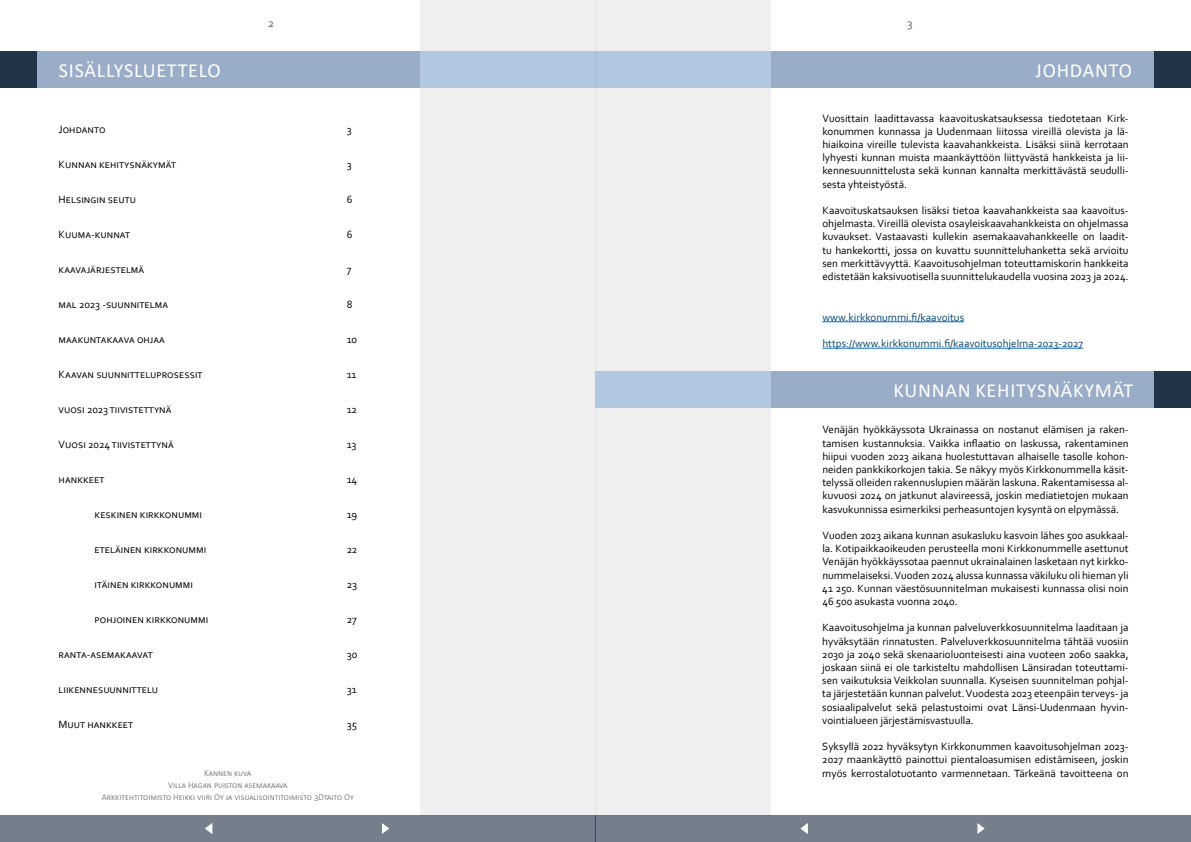
<style>
.page{position:relative;width:1191px;height:842px;background:#fff}
.page>*{position:absolute;margin:0;border:0;box-sizing:border-box;transform-origin:0 0}
.t1{font:20px "Calibri";letter-spacing:.04em;color:#fff}
.t2{font:12px "Corbel";color:#616160}
.t3{font:11px/13.2px "Corbel";color:#000;text-align:justify}
.t4{font:11px "Corbel";color:#004874}
.t5{font:300 9px/12px "Calibri";color:#616160;text-align:center}
</style>
<div class="page">
<div style="left:595px;top:0;width:176px;height:815px;background:#efefef"></div>
<div style="left:771px;top:52px;width:384px;height:36px;background:#9aadc8"></div>
<div style="left:595px;top:52px;width:176px;height:36px;background:#b2c8e1"></div>
<div style="left:1155px;top:52px;width:36px;height:36px;background:#223447"></div>
<div style="left:595px;top:815px;width:596px;height:27px;background:#757f8b"></div>
<svg style="left:977px;top:823px;width:8px;height:11px"></svg>
<svg style="left:800px;top:823px;width:8px;height:11px"></svg>
<div style="left:420px;top:0;width:175px;height:815px;background:#efefef"></div>
<div style="left:36px;top:52px;width:384px;height:36px;background:#9aadc8"></div>
<div style="left:420px;top:52px;width:175px;height:36px;background:#b2c8e1"></div>
<div style="left:0;top:52px;width:36px;height:36px;background:#223447"></div>
<div style="left:0;top:815px;width:595px;height:27px;background:#757f8b"></div>
<svg style="left:382px;top:823px;width:7px;height:11px"></svg>
<svg style="left:205px;top:823px;width:8px;height:11px"></svg>
<hr style="left:822px;top:321px;width:142px;height:1px;background:#0563c1">
<hr style="left:822px;top:348px;width:261px;height:1px;background:#0563c1">
<div style="left:771px;top:371px;width:384px;height:36px;background:#9aadc8"></div>
<div style="left:1155px;top:371px;width:36px;height:36px;background:#223447"></div>
<div style="left:595px;top:371px;width:176px;height:36px;background:#b2c8e1"></div>
<h1 class="t1" style="left:59px;top:57px;width:163px">SISÄLLYSLUETTELO</h1>
<p class="t2" style="left:268px;top:16px;width:8px">2</p>
<p class="t3" style="left:59px;top:122px;width:49px">Johdanto</p>
<p class="t3" style="left:347px;top:122px;width:6px">3</p>
<p class="t3" style="left:59px;top:157px;width:118px">Kunnan kehitysnäkymät</p>
<p class="t3" style="left:347px;top:157px;width:6px">3</p>
<p class="t3" style="left:59px;top:192px;width:79px">Helsingin seutu</p>
<p class="t3" style="left:347px;top:192px;width:7px">6</p>
<p class="t3" style="left:59px;top:227px;width:72px">Kuuma-kunnat</p>
<p class="t3" style="left:347px;top:227px;width:7px">6</p>
<p class="t3" style="left:59px;top:262px;width:87px">kaavajärjestelmä</p>
<p class="t3" style="left:347px;top:262px;width:6px">7</p>
<p class="t3" style="left:59px;top:297px;width:111px">mal 2023 -suunnitelma</p>
<p class="t3" style="left:347px;top:297px;width:7px">8</p>
<p class="t3" style="left:59px;top:332px;width:108px">maakuntakaava ohjaa</p>
<p class="t3" style="left:347px;top:332px;width:12px">10</p>
<p class="t3" style="left:59px;top:367px;width:144px">Kaavan suunnitteluprosessit</p>
<p class="t3" style="left:347px;top:367px;width:11px">11</p>
<p class="t3" style="left:59px;top:402px;width:115px">vuosi 2023 tiivistettynä</p>
<p class="t3" style="left:347px;top:402px;width:12px">12</p>
<p class="t3" style="left:59px;top:437px;width:117px">Vuosi 2024 tiivistettynä</p>
<p class="t3" style="left:347px;top:437px;width:11px">13</p>
<p class="t3" style="left:59px;top:472px;width:46px">hankkeet</p>
<p class="t3" style="left:347px;top:472px;width:12px">14</p>
<p class="t3" style="left:95px;top:507px;width:109px">keskinen kirkkonummi</p>
<p class="t3" style="left:347px;top:507px;width:12px">19</p>
<p class="t3" style="left:95px;top:542px;width:113px">eteläinen kirkkonummi</p>
<p class="t3" style="left:347px;top:542px;width:12px">22</p>
<p class="t3" style="left:95px;top:577px;width:100px">itäinen kirkkonummi</p>
<p class="t3" style="left:347px;top:577px;width:12px">23</p>
<p class="t3" style="left:95px;top:612px;width:115px">pohjoinen kirkkonummi</p>
<p class="t3" style="left:347px;top:612px;width:12px">27</p>
<p class="t3" style="left:59px;top:647px;width:95px">ranta-asemakaavat</p>
<p class="t3" style="left:347px;top:647px;width:12px">30</p>
<p class="t3" style="left:59px;top:682px;width:101px">liikennesuunnittelu</p>
<p class="t3" style="left:347px;top:682px;width:11px">31</p>
<p class="t3" style="left:59px;top:717px;width:75px">Muut hankkeet</p>
<p class="t3" style="left:347px;top:717px;width:12px">35</p>
<p class="t5" style="left:102px;top:767px;width:253px">Kannen kuva<br>Villa Hagan puiston asemakaava<br>Arkkitehtitoimisto Heikki viiri Oy ja visualisointitoimisto 3Dtaito Oy</p>
<p class="t2" style="left:907px;top:16px;width:7px">3</p>
<h1 class="t1" style="left:1035px;top:57px;width:98px">JOHDANTO</h1>
<p class="t3" style="left:822px;top:111px;width:308px">Vuosittain laadittavassa kaavoituskatsauksessa tiedotetaan Kirk&shy;konummen kunnassa ja Uudenmaan liitossa vireillä olevista ja lä&shy;hiaikoina vireille tulevista kaavahankkeista. Lisäksi siinä kerrotaan lyhyesti kunnan muista maankäyttöön liittyvästä hankkeista ja lii&shy;kennesuunnittelusta sekä kunnan kannalta merkittävästä seudulli&shy;sesta yhteistyöstä.</p>
<p class="t3" style="left:822px;top:203px;width:308px">Kaavoituskatsauksen lisäksi tietoa kaavahankkeista saa kaavoitus&shy;ohjelmasta. Vireillä olevista osayleiskaavahankkeista on ohjelmassa kuvaukset. Vastaavasti kullekin asemakaavahankkeelle on laadit&shy;tu hankekortti, jossa on kuvattu suunnitteluhanketta sekä arvioitu sen merkittävyyttä. Kaavoitusohjelman toteuttamiskorin hankkeita edistetään kaksivuotisella suunnittelukaudella vuosina 2023 ja 2024.</p>
<p class="t4" style="left:822px;top:310px;width:143px">www.kirkkonummi.fi/kaavoitus</p>
<p class="t4" style="left:822px;top:337px;width:262px">https://www.kirkkonummi.fi/kaavoitusohjelma-2023-2027</p>
<h1 class="t1" style="left:893px;top:376px;width:241px">KUNNAN KEHITYSNÄKYMÄT</h1>
<p class="t3" style="left:822px;top:423px;width:308px">Venäjän hyökkäyssota Ukrainassa on nostanut elämisen ja raken&shy;tamisen kustannuksia. Vaikka inflaatio on laskussa, rakentaminen hiipui vuoden 2023 aikana huolestuttavan alhaiselle tasolle kohon&shy;neiden pankkikorkojen takia. Se näkyy myös Kirkkonummella käsit&shy;telyssä olleiden rakennuslupien määrän laskuna. Rakentamisessa al&shy;kuvuosi 2024 on jatkunut alavireessä, joskin mediatietojen mukaan kasvukunnissa esimerkiksi perheasuntojen kysyntä on elpymässä.</p>
<p class="t3" style="left:822px;top:528px;width:308px">Vuoden 2023 aikana kunnan asukasluku kasvoin lähes 500 asukkaal&shy;la. Kotipaikkaoikeuden perusteella moni Kirkkonummelle asettunut Venäjän hyökkäyssotaa paennut ukrainalainen lasketaan nyt kirkko&shy;nummelaiseksi.Vuoden 2024 alussa kunnassa väkiluku oli hieman yli 41 250. Kunnan väestösuunnitelman mukaisesti kunnassa olisi noin 46 500 asukasta vuonna 2040.</p>
<p class="t3" style="left:822px;top:621px;width:308px">Kaavoitusohjelma ja kunnan palveluverkkosuunnitelma laaditaan ja hyväksytään rinnatusten. Palveluverkkosuunnitelma tähtää vuosiin 2030 ja 2040 sekä skenaarioluonteisesti aina vuoteen 2060 saakka, joskaan siinä ei ole tarkisteltu mahdollisen Länsiradan toteuttami&shy;sen vaikutuksia Veikkolan suunnalla. Kyseisen suunnitelman pohjal&shy;ta järjestetään kunnan palvelut.Vuodesta 2023 eteenpäin terveys- ja sosiaalipalvelut sekä pelastustoimi ovat Länsi-Uudenmaan hyvin&shy;vointialueen järjestämisvastuulla.</p>
<p class="t3" style="left:822px;top:740px;width:308px">Syksyllä 2022 hyväksytyn Kirkkonummen kaavoitusohjelman 2023- 2027 maankäyttö painottui pientaloasumisen edistämiseen, joskin myös kerrostalotuotanto varmennetaan. Tärkeänä tavoitteena on</p>
</div>
